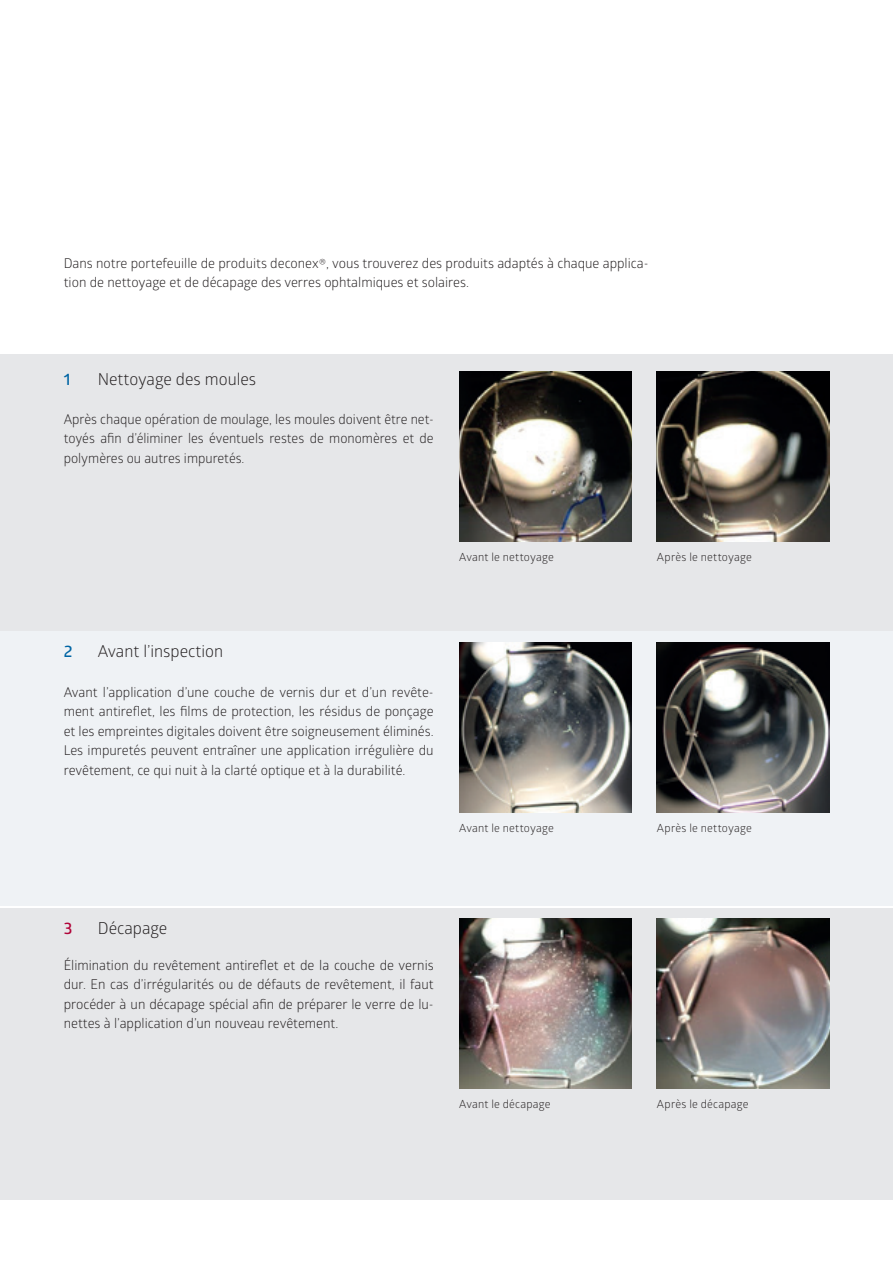
<style>
.page{position:relative;width:893px;height:1263px;background:#fff}
.page>*{position:absolute;margin:0;border:0;box-sizing:border-box;transform-origin:0 0}
.t1{font:16.5px "Glober";color:#231f20}
.t2{font:600 16.5px "Glober";color:#0065a4}
.t3{font:600 16.5px "Glober";color:#b10439}
.t4{font:13.5px/19.5px "Glober";color:#231f20;text-align:justify}
.t5{font:11.25px "Glober";letter-spacing:.02em;color:#231f20}
</style>
<div class="page">
<div style="left:0;top:354px;width:893px;height:277px;background:#e6e7e9"></div>
<div style="left:0;top:631px;width:893px;height:275px;background:#eff2f5"></div>
<div style="left:0;top:908px;width:893px;height:291px;background:#e6e7e9"></div>
<img style="left:459px;top:371px;width:172px;height:170px">
<img style="left:657px;top:371px;width:172px;height:170px">
<img style="left:459px;top:642px;width:172px;height:170px">
<img style="left:657px;top:642px;width:172px;height:170px">
<img style="left:459px;top:919px;width:172px;height:170px">
<img style="left:657px;top:919px;width:172px;height:170px">
<p class="t4" style="left:64px;top:252px;width:586px">Dans notre portefeuille de produits deconex®, vous trouverez des produits adaptés à chaque applica&shy;tion de nettoyage et de décapage des verres ophtalmiques et solaires.</p>
<p class="t2" style="left:64px;top:368px;width:8px">1</p>
<p class="t1" style="left:98px;top:368px;width:160px">Nettoyage des moules</p>
<p class="t4" style="left:64px;top:408px;width:371px">Après chaque opération de moulage, les moules doivent être net&shy;toyés afin d’éliminer les éventuels restes de monomères et de polymères ou autres impuretés.</p>
<p class="t5" style="left:459px;top:549px;width:96px">Avant le nettoyage</p>
<p class="t2" style="left:64px;top:640px;width:10px">2</p>
<p class="t1" style="left:98px;top:640px;width:127px">Avant l’inspection</p>
<p class="t4" style="left:64px;top:681px;width:371px">Avant l’application d’une couche de vernis dur et d’un revête&shy;ment antireflet, les films de protection, les résidus de ponçage et les empreintes digitales doivent être soigneusement éliminés.<br>Les impuretés peuvent entraîner une application irrégulière du revêtement, ce qui nuit à la clarté optique et à la durabilité.</p>
<p class="t5" style="left:459px;top:820px;width:96px">Avant le nettoyage</p>
<p class="t5" style="left:657px;top:549px;width:96px">Après le nettoyage</p>
<p class="t5" style="left:657px;top:820px;width:96px">Après le nettoyage</p>
<p class="t3" style="left:64px;top:916px;width:10px">3</p>
<p class="t1" style="left:98px;top:916px;width:71px">Décapage</p>
<p class="t4" style="left:64px;top:954px;width:371px">Élimination du revêtement antireflet et de la couche de vernis dur. En cas d’irrégularités ou de défauts de revêtement, il faut procéder à un décapage spécial afin de préparer le verre de lu&shy;nettes à l’application d’un nouveau revêtement.</p>
<p class="t5" style="left:459px;top:1096px;width:93px">Avant le décapage</p>
<p class="t5" style="left:657px;top:1096px;width:93px">Après le décapage</p>
</div>
